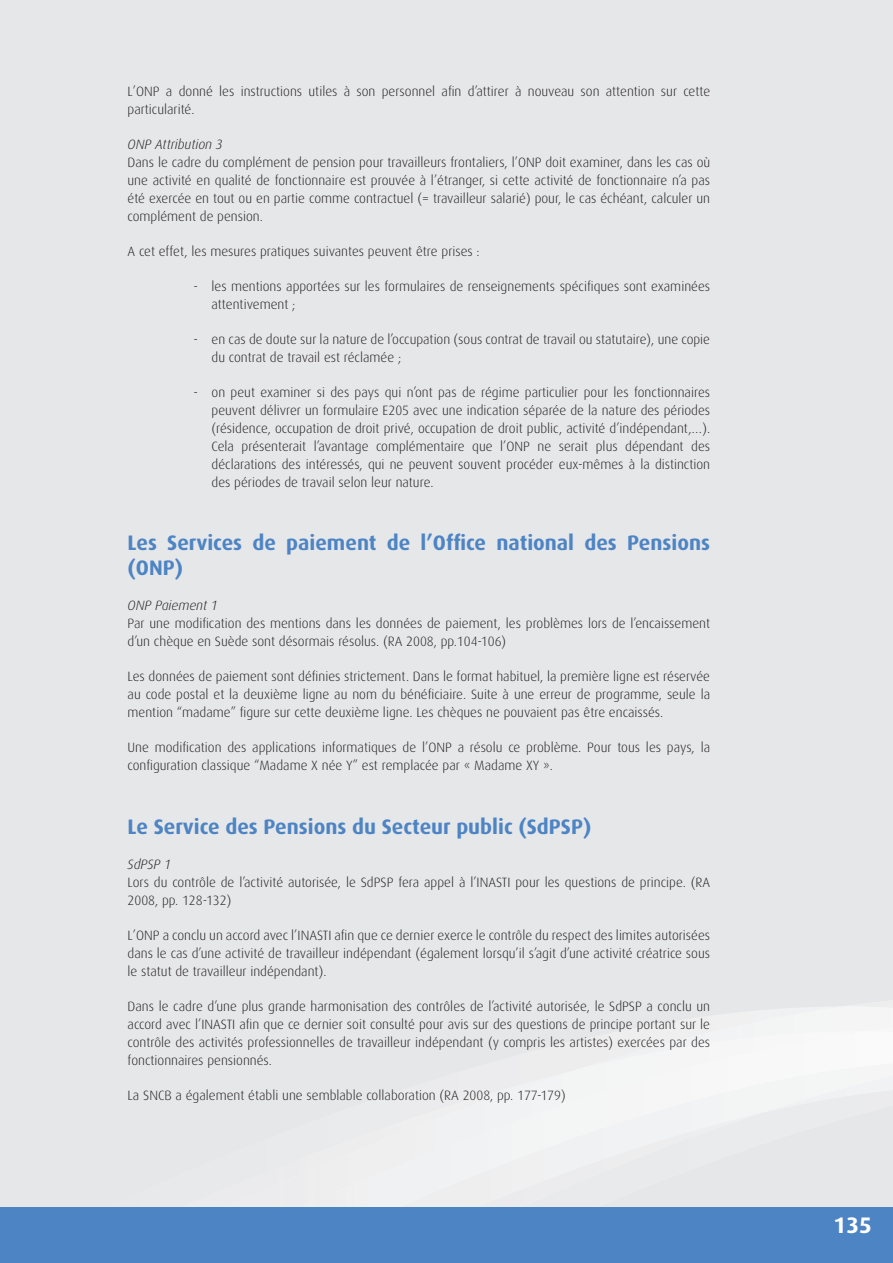
<style>
.page{position:relative;width:893px;height:1263px;background:#e6e7e9}
.page>*{position:absolute;margin:0;border:0;box-sizing:border-box;transform-origin:0 0}
.t1{font:700 22.5px "Dax";color:#fff}
.t2{font:700 21px/25.2px "Dax";color:#4d84c4}
.t3{font:300 13.5px/18px "Dax";color:#231f20}
.t4{font:italic 300 13.5px "Dax";color:#231f20}
</style>
<div class="page">
<img style="left:842px;top:1075px;width:51px;height:22px">
<svg style="left:0;top:1082px;width:842px;height:126px"></svg>
<img style="left:717px;top:1006px;width:176px;height:25px">
<img style="left:862px;top:1026px;width:31px;height:5px">
<img style="left:371px;top:1097px;width:20px;height:35px">
<img style="left:217px;top:1149px;width:17px;height:54px">
<img style="left:319px;top:1130px;width:53px;height:2px">
<img style="left:114px;top:1190px;width:104px;height:18px">
<img style="left:540px;top:1063px;width:63px;height:19px">
<img style="left:685px;top:1031px;width:177px;height:51px">
<div style="left:391px;top:1096px;width:57px;height:49px;background:#efeff0"></div>
<img style="left:234px;top:1132px;width:157px;height:76px">
<img style="left:129px;top:1203px;width:105px;height:5px">
<img style="left:603px;top:1039px;width:207px;height:90px">
<div style="left:810px;top:1031px;width:83px;height:44px;background:#f9f9f9"></div>
<div style="left:448px;top:1082px;width:155px;height:101px;background:#f1f2f3"></div>
<div style="left:344px;top:1145px;width:104px;height:63px;background:#f0f0f1"></div>
<img style="left:240px;top:1188px;width:104px;height:20px">
<svg style="left:448px;top:1183px;width:8px;height:4px"></svg>
<div style="left:0;top:1208px;width:893px;height:55px;background:#4d84c4"></div>
<p class="t3" style="left:128px;top:83px;width:584px">L’ONP a donné les instructions utiles à son personnel afin d’attirer à nouveau son attention sur cette particularité.</p>
<p class="t4" style="left:128px;top:138px;width:97px">ONP Attribution 3</p>
<p class="t3" style="left:128px;top:154px;width:584px;text-align:justify">Dans le cadre du complément de pension pour travailleurs frontaliers, l’ONP doit examiner, dans les cas où une activité en qualité de fonctionnaire est prouvée à l’étranger, si cette activité de fonctionnaire n’a pas été exercée en tout ou en partie comme contractuel (= travailleur salarié) pour, le cas échéant, calculer un complément de pension.</p>
<p class="t3" style="left:128px;top:243px;width:354px">A cet effet, les mesures pratiques suivantes peuvent être prises :</p>
<p class="t3" style="left:212px;top:278px;width:500px;text-indent:-18px">- les mentions apportées sur les formulaires de renseignements spécifiques sont examinées attentivement ;</p>
<p class="t3" style="left:212px;top:331px;width:500px;text-indent:-18px">- en cas de doute sur la nature de l’occupation (sous contrat de travail ou statutaire), une copie du contrat de travail est réclamée ;</p>
<p class="t3" style="left:212px;top:384px;width:500px;text-align:justify;text-indent:-18px">- on peut examiner si des pays qui n’ont pas de régime particulier pour les fonctionnaires peuvent délivrer un formulaire E205 avec une indication séparée de la nature des périodes (résidence, occupation de droit privé, occupation de droit public, activité d’indépendant,…).<br>Cela présenterait l’avantage complémentaire que l’ONP ne serait plus dépendant des déclarations des intéressés, qui ne peuvent souvent procéder eux-mêmes à la distinction des périodes de travail selon leur nature.</p>
<h2 class="t2" style="left:128px;top:532px;width:584px">Les Services de paiement de l’Office national des Pensions (ONP)</h2>
<p class="t4" style="left:128px;top:600px;width:92px">ONP Paiement 1</p>
<p class="t3" style="left:128px;top:616px;width:584px">Par une modification des mentions dans les données de paiement, les problèmes lors de l’encaissement d’un chèque en Suède sont désormais résolus. (RA 2008, pp.104-106)</p>
<p class="t3" style="left:128px;top:669px;width:584px;text-align:justify">Les données de paiement sont définies strictement. Dans le format habituel, la première ligne est réservée au code postal et la deuxième ligne au nom du bénéficiaire. Suite à une erreur de programme, seule la mention “madame” figure sur cette deuxième ligne. Les chèques ne pouvaient pas être encaissés.</p>
<p class="t3" style="left:128px;top:740px;width:584px">Une modification des applications informatiques de l’ONP a résolu ce problème. Pour tous les pays, la configuration classique “Madame X née Y” est remplacée par « Madame XY ».</p>
<h2 class="t2" style="left:128px;top:815px;width:465px">Le Service des Pensions du Secteur public (SdPSP)</h2>
<p class="t4" style="left:128px;top:858px;width:45px">SdPSP 1</p>
<p class="t3" style="left:128px;top:874px;width:584px">Lors du contrôle de l’activité autorisée, le SdPSP fera appel à l’INASTI pour les questions de principe. (RA<br>2008, pp. 128-132)</p>
<p class="t3" style="left:128px;top:927px;width:584px;text-align:justify">L’ONP a conclu un accord avec l’INASTI afin que ce dernier exerce le contrôle du respect des limites autorisées dans le cas d’une activité de travailleur indépendant (également lorsqu’il s’agit d’une activité créatrice sous le statut de travailleur indépendant).</p>
<p class="t3" style="left:128px;top:998px;width:584px;text-align:justify">Dans le cadre d’une plus grande harmonisation des contrôles de l’activité autorisée, le SdPSP a conclu un accord avec l’INASTI afin que ce dernier soit consulté pour avis sur des questions de principe portant sur le contrôle des activités professionnelles de travailleur indépendant (y compris les artistes) exercées par des fonctionnaires pensionnés.</p>
<p class="t3" style="left:128px;top:1087px;width:440px">La SNCB a également établi une semblable collaboration (RA 2008, pp. 177-179)</p>
<h1 class="t1" style="left:834px;top:1216px;width:40px">135</h1>
</div>
